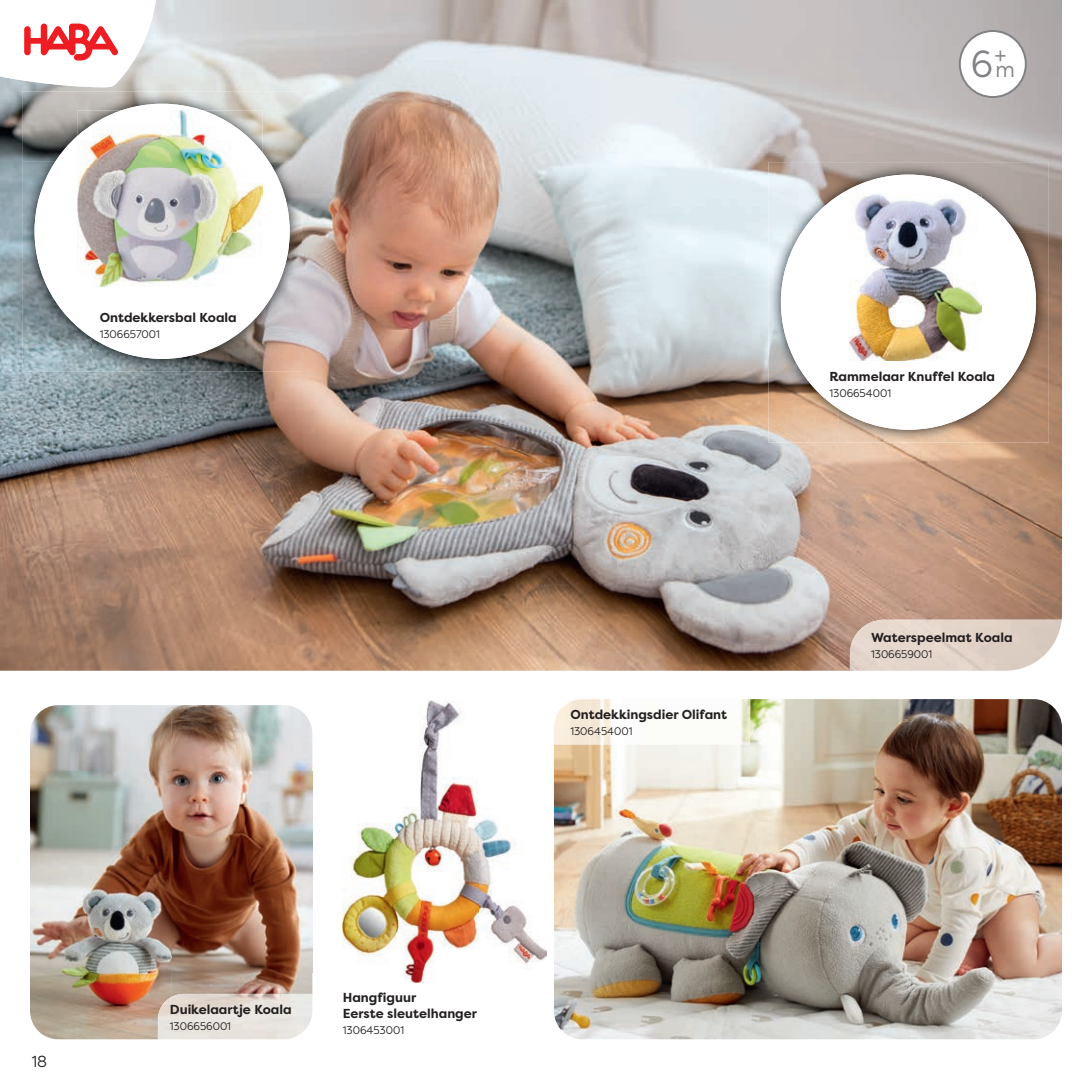
<style>
.page{position:relative;width:1092px;height:1092px;background:#fff}
.page>*{position:absolute;margin:0;border:0;box-sizing:border-box;transform-origin:0 0}
.t1{font:37.6px "Filson Pro";color:#808285;scale:.94 1}
.t2{font:22px "Filson Pro";color:#808285;scale:.94 1}
.t3{font:16px "Filson Pro";color:#231f20;scale:.94 1}
.t4{font:700 13px/16px "Filson Pro";color:#231f20}
.t5{font:11px "Filson Pro";color:#231f20;scale:.94 1}
</style>
<div class="page">
<img style="left:0;top:0;width:1062px;height:671px">
<img style="left:343px;top:701px;width:203px;height:281px">
<img style="left:30px;top:705px;width:282px;height:267px">
<img style="left:30px;top:972px;width:141px;height:67px">
<img style="left:171px;top:972px;width:141px;height:22px">
<img style="left:554px;top:699px;width:508px;height:340px">
<div style="left:960px;top:31px;width:66px;height:66px;background:#fff;border-radius:50%"></div>
<div style="left:959px;top:30px;width:68px;height:68px;border:2px solid #808285;border-radius:50%"></div>
<img style="left:768px;top:162px;width:281px;height:70px">
<img style="left:768px;top:232px;width:70px;height:210px">
<img style="left:979px;top:232px;width:70px;height:210px">
<img style="left:838px;top:409px;width:141px;height:33px">
<div style="left:781px;top:175px;width:255px;height:255px;background:#fff;border-radius:50%"></div>
<img style="left:849px;top:194px;width:132px;height:167px">
<img style="left:22px;top:91px;width:280px;height:70px">
<img style="left:22px;top:161px;width:70px;height:210px">
<img style="left:232px;top:161px;width:70px;height:210px">
<img style="left:92px;top:338px;width:140px;height:33px">
<div style="left:35px;top:104px;width:255px;height:255px;background:#fff;border-radius:50%"></div>
<img style="left:77px;top:110px;width:185px;height:176px">
<img style="left:850px;top:620px;width:212px;height:51px">
<img style="left:554px;top:699px;width:196px;height:45px">
<svg style="left:211px;top:1039px;width:70px;height:1px"></svg>
<img style="left:158px;top:994px;width:154px;height:45px">
<svg style="left:0;top:0;width:157px;height:87px"></svg>
<p class="t4" style="left:100px;top:309px;width:139px">Ontdekkersbal Koala</p>
<p class="t5" style="left:100px;top:327px;width:66px">1306657001</p>
<h1 class="t1" style="left:971px;top:39px;width:40px">6<sup>+</sup></h1>
<h2 class="t2" style="left:995px;top:55px;width:22px">m</h2>
<p class="t4" style="left:570px;top:706px;width:158px">Ontdekkingsdier Olifant</p>
<p class="t5" style="left:570px;top:724px;width:68px">1306454001</p>
<p class="t4" style="left:829px;top:368px;width:167px">Rammelaar Knuffel Koala</p>
<p class="t5" style="left:829px;top:386px;width:67px">1306654001</p>
<p class="t4" style="left:871px;top:630px;width:143px">Waterspeelmat Koala</p>
<p class="t5" style="left:871px;top:647px;width:67px">1306659001</p>
<p class="t3" style="left:32px;top:1050px;width:18px">18</p>
<p class="t4" style="left:170px;top:1002px;width:123px">Duikelaartje Koala</p>
<p class="t5" style="left:170px;top:1019px;width:67px">1306656001</p>
<p class="t4" style="left:343px;top:989px;width:136px">Hangfiguur<br>Eerste sleutelhanger</p>
<p class="t5" style="left:343px;top:1022px;width:67px">1306453001</p>
</div>
